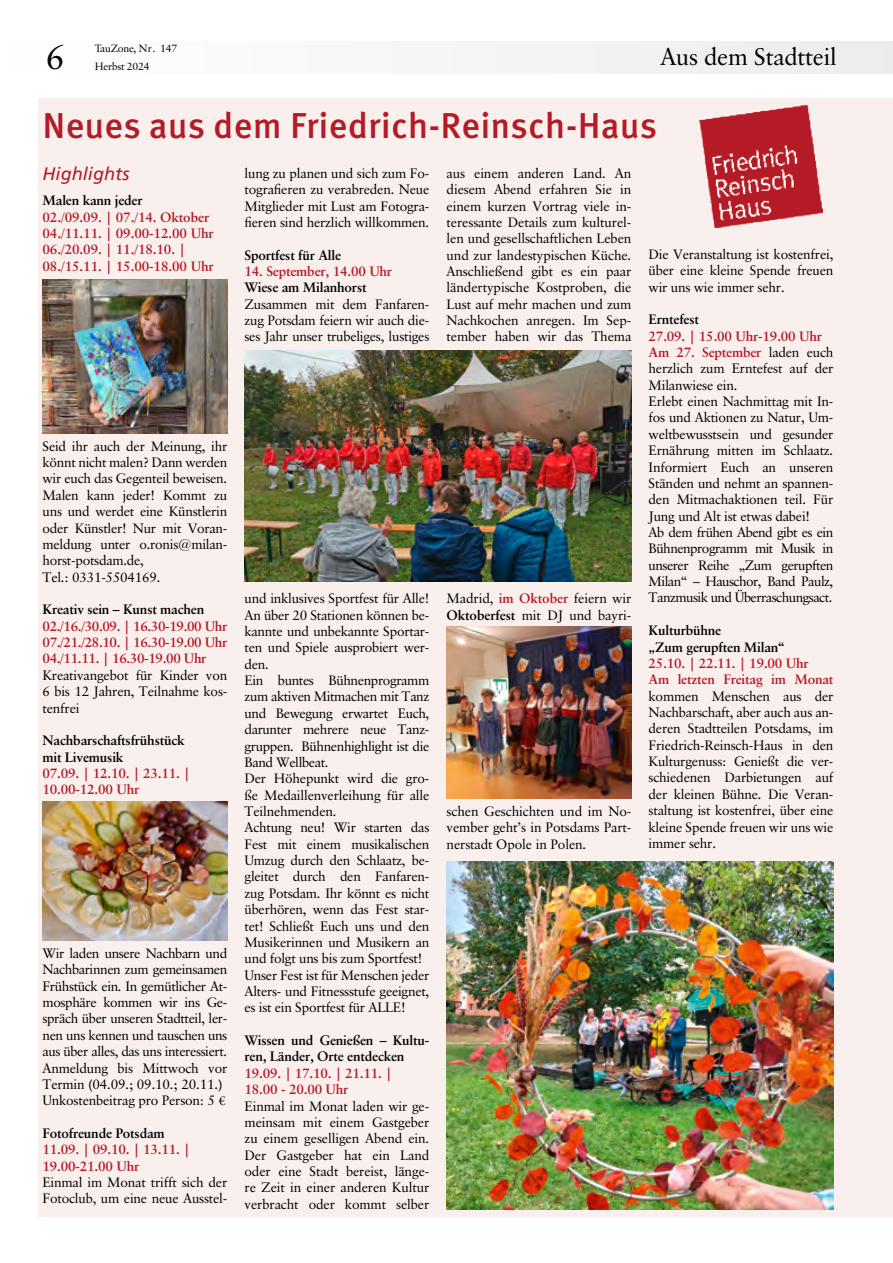
<style>
.page{position:relative;width:893px;height:1263px;background:#fff}
.page>*{position:absolute;margin:0;border:0;box-sizing:border-box;transform-origin:0 0}
.t1{font:500 36px "Meta OT";letter-spacing:.005em;color:#b51b26}
.t2{font:34.5px "Classical Garamond BT";color:#000}
.t3{font:24px "Classical Garamond BT";letter-spacing:-.01em;color:#000}
.Subheader{font:italic 18px "Frutiger";letter-spacing:.005em;color:#b51b26}
.Fließtext{font:13.65px/16.4px "Classical Garamond BT";letter-spacing:-.015em;color:#000;text-align:justify}
.Fließtext-2{font:700 13.65px "Classical Garamond BT";letter-spacing:-.015em;color:#b51b26}
.Fließtext-3{font:700 13.65px/16.4px "Classical Garamond BT";letter-spacing:-.015em;color:#000}
.t4{font:10.5px "Classical Garamond BT";letter-spacing:-.02em;color:#000}
.s1{font-weight:700;color:#b51b26}
.s2{font-weight:700}
.s3{font-family:"Adobe Garamond Pro"}
</style>
<div class="page">
<div style="left:0;top:41px;width:893px;height:33px;background:#f5f6f6"></div>
<div style="left:38px;top:98px;width:855px;height:1119px;background:#f9f0ed"></div>
<img style="left:699px;top:104px;width:124px;height:124px">
<img style="left:245px;top:351px;width:386px;height:230px">
<img style="left:447px;top:861px;width:386px;height:349px">
<img style="left:43px;top:279px;width:184px;height:154px">
<img style="left:446px;top:626px;width:185px;height:172px">
<img style="left:43px;top:801px;width:184px;height:139px">
<h2 class="t2" style="left:46px;top:36px;width:21px">6</h2>
<p class="t4" style="left:95px;top:42px;width:84px">TauZone, Nr. 147</p>
<p class="t4" style="left:95px;top:60px;width:56px">Herbst 2024</p>
<h3 class="t3" style="left:660px;top:42px;width:178px">Aus dem Stadtteil</h3>
<p class="t1" style="left:43px;top:103px;width:616px">Neues aus dem Friedrich-Reinsch-Haus</p>
<p class="Subheader" style="left:43px;top:164px;width:88px">Highlights</p>
<p class="Fließtext-3" style="left:43px;top:192px;width:102px">Malen kann jeder</p>
<p class="Fließtext-2" style="left:43px;top:208px;width:168px">02./09.09. | 07./14. Oktober</p>
<p class="Fließtext-2" style="left:43px;top:225px;width:173px">04./11.11. | 09.00-12.00 Uhr</p>
<p class="Fließtext-2" style="left:43px;top:241px;width:145px">06./20.09. | 11./18.10. |</p>
<p class="Fließtext-2" style="left:43px;top:258px;width:173px">08./15.11. | 15.00-18.00 Uhr</p>
<p class="Fließtext" style="left:245px;top:165px;width:186px">lung zu planen und sich zum Fo&shy;tografieren zu verabreden. Neue Mitglieder mit Lust am Fotogra&shy;fieren sind herzlich willkommen.</p>
<p class="Fließtext-3" style="left:245px;top:247px;width:98px">Sportfest für Alle</p>
<p class="Fließtext-2" style="left:245px;top:263px;width:149px">14. September, 14.00 Uhr</p>
<p class="Fließtext-3" style="left:245px;top:279px;width:124px">Wiese am Milanhorst</p>
<p class="Fließtext" style="left:245px;top:296px;width:186px">Zusammen mit dem Fanfaren&shy;zug Potsdam feiern wir auch die&shy;ses Jahr unser trubeliges, lustiges</p>
<p class="Fließtext" style="left:447px;top:165px;width:186px">aus einem anderen Land. An diesem Abend erfahren Sie in einem kurzen Vortrag viele in&shy;teressante Details zum kulturel&shy;len und gesellschaftlichen Leben und zur landestypischen Küche.<br>Anschließend gibt es ein paar ländertypische Kostproben, die Lust auf mehr machen und zum Nachkochen anregen. Im Sep&shy;tember haben wir das Thema</p>
<p class="Fließtext" style="left:649px;top:246px;width:186px">Die Veranstaltung ist kostenfrei, über eine kleine Spende freuen wir uns wie immer sehr.</p>
<p class="Fließtext-3" style="left:649px;top:311px;width:52px">Erntefest</p>
<p class="Fließtext-2" style="left:649px;top:327px;width:175px">27.09. | 15.00 Uhr-19.00 Uhr</p>
<p class="Fließtext" style="left:649px;top:344px;width:186px"><span class="s1">Am 27. September</span> laden euch herzlich zum Erntefest auf der Milanwiese ein.</p>
<p class="Fließtext" style="left:649px;top:393px;width:186px">Erlebt einen Nachmittag mit In&shy;fos und Aktionen zu Natur, Um&shy;weltbewusstsein und gesunder Ernährung mitten im Schlaatz.<br>Informiert Euch an unseren Ständen und nehmt an spannen&shy;den Mitmachaktionen teil. Für Jung und Alt ist etwas dabei!</p>
<p class="Fließtext" style="left:649px;top:524px;width:186px">Ab dem frühen Abend gibt es ein Bühnenprogramm mit Musik in unserer Reihe „Zum gerupften Milan“ – Hauschor, Band Paulz, Tanzmusik und Überraschungsact.</p>
<p class="Fließtext-3" style="left:649px;top:622px;width:74px">Kulturbühne</p>
<p class="Fließtext-3" style="left:649px;top:638px;width:138px">„Zum gerupften Milan“</p>
<p class="Fließtext-2" style="left:649px;top:655px;width:162px">25.10. | 22.11. | 19.00 Uhr</p>
<p class="Fließtext" style="left:649px;top:671px;width:186px"><span class="s1">Am letzten Freitag im Monat </span>kommen Menschen aus der Nachbarschaft, aber auch aus an&shy;deren Stadtteilen Potsdams, im Friedrich-Reinsch-Haus in den Kulturgenuss: Genießt die ver&shy;schiedenen Darbietungen auf der kleinen Bühne. Die Veran&shy;staltung ist kostenfrei, über eine kleine Spende freuen wir uns wie immer sehr.</p>
<p class="Fließtext" style="left:43px;top:438px;width:186px">Seid ihr auch der Meinung, ihr könnt nicht malen? Dann werden wir euch das Gegenteil beweisen.<br>Malen kann jeder! Kommt zu uns und werdet eine Künstlerin oder Künstler! Nur mit Voran&shy;meldung unter o.ronis@milan&shy;horst-potsdam.de,</p>
<p class="Fließtext" style="left:43px;top:568px;width:120px">Tel.: 0331-5504169.</p>
<p class="Fließtext-3" style="left:43px;top:601px;width:163px">Kreativ sein – Kunst machen</p>
<p class="Fließtext-2" style="left:43px;top:618px;width:186px">02./16./30.09. | 16.30-19.00 Uhr</p>
<p class="Fließtext-2" style="left:43px;top:634px;width:186px">07./21./28.10. | 16.30-19.00 Uhr</p>
<p class="Fließtext-2" style="left:43px;top:650px;width:165px">04./11.11. | 16.30-19.00 Uhr</p>
<p class="Fließtext" style="left:43px;top:667px;width:186px">Kreativangebot für Kinder von 6 bis 12 Jahren, Teilnahme kos&shy;tenfrei</p>
<p class="Fließtext-3" style="left:43px;top:732px;width:144px">Nachbarschaftsfrühstück</p>
<p class="Fließtext-3" style="left:43px;top:749px;width:82px">mit Livemusik</p>
<p class="Fließtext-2" style="left:43px;top:765px;width:149px">07.09. | 12.10. | 23.11. |</p>
<p class="Fließtext-2" style="left:43px;top:781px;width:98px">10.00-12.00 Uhr</p>
<p class="Fließtext" style="left:245px;top:590px;width:186px">und inklusives Sportfest für Alle!<br>An über 20 Stationen können be&shy;kannte und unbekannte Sportar&shy;ten und Spiele ausprobiert wer&shy;den.</p>
<p class="Fließtext" style="left:245px;top:672px;width:186px">Ein buntes Bühnenprogramm zum aktiven Mitmachen mit Tanz und Bewegung erwartet Euch, darunter mehrere neue Tanz&shy;gruppen. Bühnenhighlight ist die Band Wellbeat.</p>
<p class="Fließtext" style="left:245px;top:770px;width:186px">Der Höhepunkt wird die gro&shy;ße Medaillenverleihung für alle Teilnehmenden.</p>
<p class="Fließtext" style="left:245px;top:819px;width:186px">Achtung neu! Wir starten das Fest mit einem musikalischen Umzug durch den Schlaatz, be&shy;gleitet durch den Fanfaren&shy;zug Potsdam. Ihr könnt es nicht überhören, wenn das Fest star&shy;tet! Schließt Euch uns und den Musikerinnen und Musikern an und folgt uns bis zum Sportfest!</p>
<p class="Fließtext" style="left:245px;top:966px;width:186px">Unser Fest ist für Menschen jeder Alters- und Fitnessstufe geeignet, es ist ein Sportfest für ALLE!</p>
<p class="Fließtext-3" style="left:245px;top:1032px;width:186px">Wissen und Genießen – Kultu&shy;ren, Länder, Orte entdecken</p>
<p class="Fließtext-2" style="left:245px;top:1065px;width:149px">19.09. | 17.10. | 21.11. |</p>
<p class="Fließtext-2" style="left:245px;top:1081px;width:106px">18.00 - 20.00 Uhr</p>
<p class="Fließtext" style="left:245px;top:1097px;width:186px">Einmal im Monat laden wir ge&shy;meinsam mit einem Gastgeber zu einem geselligen Abend ein.<br>Der Gastgeber hat ein Land oder eine Stadt bereist, länge&shy;re Zeit in einer anderen Kultur verbracht oder kommt selber</p>
<p class="Fließtext" style="left:447px;top:590px;width:186px">Madrid, <span class="s1">im Oktober</span> feiern wir<br><span class="s2">Oktoberfest</span> mit DJ und bayri-</p>
<p class="Fließtext" style="left:447px;top:803px;width:186px">schen Geschichten und im No&shy;vember geht’s in Potsdams Part&shy;nerstadt Opole in Polen.</p>
<p class="Fließtext" style="left:43px;top:945px;width:186px">Wir laden unsere Nachbarn und Nachbarinnen zum gemeinsamen Frühstück ein. In gemütlicher At&shy;mosphäre kommen wir ins Ge&shy;spräch über unseren Stadtteil, ler&shy;nen uns kennen und tauschen uns aus über alles, das uns interessiert.</p>
<p class="Fließtext" style="left:43px;top:1059px;width:186px">Anmeldung bis Mittwoch vor<br>Termin (04.09.; 09.10.; 20.11.)</p>
<p class="Fließtext" style="left:43px;top:1092px;width:185px">Unkostenbeitrag pro Person: 5 <span class="s3">€</span></p>
<p class="Fließtext-3" style="left:43px;top:1125px;width:124px">Fotofreunde Potsdam</p>
<p class="Fließtext-2" style="left:43px;top:1141px;width:149px">11.09. | 09.10. | 13.11. |</p>
<p class="Fließtext-2" style="left:43px;top:1157px;width:98px">19.00-21.00 Uhr</p>
<p class="Fließtext" style="left:43px;top:1174px;width:186px">Einmal im Monat trifft sich der<br>Fotoclub, um eine neue Ausstel-</p>
</div>
